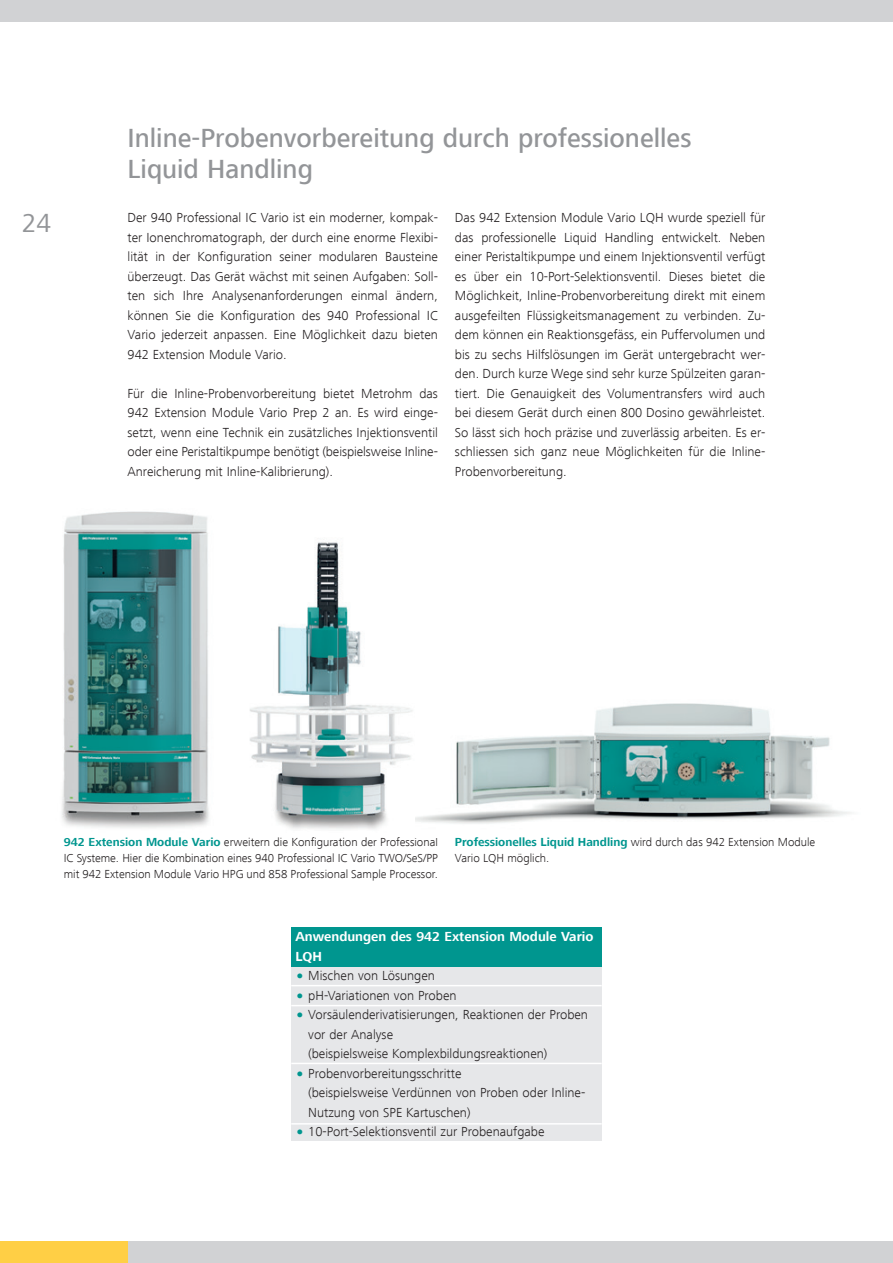
<style>
.page{position:relative;width:893px;height:1263px;background:#fff}
.page>*{position:absolute;margin:0;border:0;box-sizing:border-box;transform-origin:0 0}
.t1{font:500 27px/30.8px "Frutiger Next LT";color:#939598}
.t2{font:27px "Frutiger Next LT";color:#939598}
.t3{font:300 13.5px/19.5px "Frutiger Next LT";color:#231f20;text-align:justify}
.t4{font:700 13.5px/19.5px "Frutiger Next LT";color:#fff}
.t5{font:300 12px/15.8px "Frutiger Next LT";color:#231f20;text-align:justify}
.s1{font-weight:700;color:#00968f}
.s2{font-weight:900;color:#00968f}
</style>
<div class="page">
<div style="left:0;top:1242px;width:893px;height:21px;background:#d1d2d4"></div>
<div style="left:0;top:0;width:893px;height:21px;background:#d1d2d4"></div>
<div style="left:0;top:1242px;width:128px;height:21px;background:#ffcf45"></div>
<img style="left:62px;top:511px;width:354px;height:318px">
<img style="left:416px;top:703px;width:435px;height:121px">
<div style="left:291px;top:927px;width:311px;height:214px;background:#e6e7e9"></div>
<div style="left:291px;top:927px;width:311px;height:39px;background:#00968f"></div>
<hr style="left:291px;top:985px;width:311px;height:1px;background:#fff">
<hr style="left:291px;top:1005px;width:311px;height:1px;background:#fff">
<hr style="left:291px;top:1063px;width:311px;height:1px;background:#fff">
<hr style="left:291px;top:1123px;width:311px;height:1px;background:#fff">
<h1 class="t2" style="left:22px;top:208px;width:31px">24</h1>
<h1 class="t1" style="left:128px;top:123px;width:565px">Inline-Probenvorbereitung durch professionelles<br>Liquid Handling</h1>
<p class="t3" style="left:128px;top:208px;width:312px">Der 940 Professional IC Vario ist ein moderner, kompak&shy;ter Ionenchromatograph, der durch eine enorme Flexibi&shy;lität in der Konfiguration seiner modularen Bausteine überzeugt. Das Gerät wächst mit seinen Aufgaben: Soll&shy;ten sich Ihre Analysenanforderungen einmal ändern, können Sie die Konfiguration des 940 Professional IC Vario jederzeit anpassen. Eine Möglichkeit dazu bieten 942 Extension Module Vario.</p>
<p class="t3" style="left:128px;top:384px;width:312px">Für die Inline-Probenvorbereitung bietet Metrohm das 942 Extension Module Vario Prep 2 an. Es wird einge&shy;setzt, wenn eine Technik ein zusätzliches Injektionsventil oder eine Peristaltikpumpe benötigt (beispielsweise Inline-Anreicherung mit Inline-Kalibrierung).</p>
<p class="t3" style="left:455px;top:208px;width:312px">Das 942 Extension Module Vario LQH wurde speziell für das professionelle Liquid Handling entwickelt. Neben einer Peristaltikpumpe und einem Injektionsventil verfügt es über ein 10-Port-Selektionsventil. Dieses bietet die Möglichkeit, Inline-Probenvorbereitung direkt mit einem ausgefeilten Flüssigkeitsmanagement zu verbinden. Zu&shy;dem können ein Reaktionsgefäss, ein Puffervolumen und bis zu sechs Hilfslösungen im Gerät untergebracht wer&shy;den. Durch kurze Wege sind sehr kurze Spülzeiten garan&shy;tiert. Die Genauigkeit des Volumentransfers wird auch bei diesem Gerät durch einen 800 Dosino gewährleistet.<br>So lässt sich hoch präzise und zuverlässig arbeiten. Es er&shy;schliessen sich ganz neue Möglichkeiten für die Inline-Probenvorbereitung.</p>
<p class="t5" style="left:64px;top:834px;width:376px"><span class="s1">942 Extension Module Vario</span> erweitern die Konfiguration der Professional IC Systeme. Hier die Kombination eines 940 Professional IC Vario TWO/SeS/PP mit 942 Extension Module Vario HPG und 858 Professional Sample Processor.</p>
<p class="t5" style="left:455px;top:834px;width:362px"><span class="s1">Professionelles Liquid Handling</span> wird durch das 942 Extension Module<br>Vario LQH möglich.</p>
<p class="t4" style="left:295px;top:927px;width:299px">Anwendungen des 942 Extension Module Vario<br>LQH</p>
<p class="t3" style="left:295px;top:966px;width:141px"><span class="s2">•</span> Mischen von Lösungen</p>
<p class="t3" style="left:295px;top:985px;width:163px"><span class="s2">•</span> pH-Variationen von Proben</p>
<p class="t3" style="left:308px;top:1005px;width:281px;text-align:left;text-indent:-13px"><span class="s2">•</span> Vorsäulenderivatisierungen, Reaktionen der Proben vor der Analyse<br>(beispielsweise Komplexbildungsreaktionen)</p>
<p class="t3" style="left:308px;top:1063px;width:277px;text-align:left;text-indent:-13px"><span class="s2">•</span> Probenvorbereitungsschritte<br>(beispielsweise Verdünnen von Proben oder Inline-<br>Nutzung von SPE Kartuschen)</p>
<p class="t3" style="left:295px;top:1122px;width:251px"><span class="s2">•</span> 10-Port-Selektionsventil zur Probenaufgabe</p>
</div>
